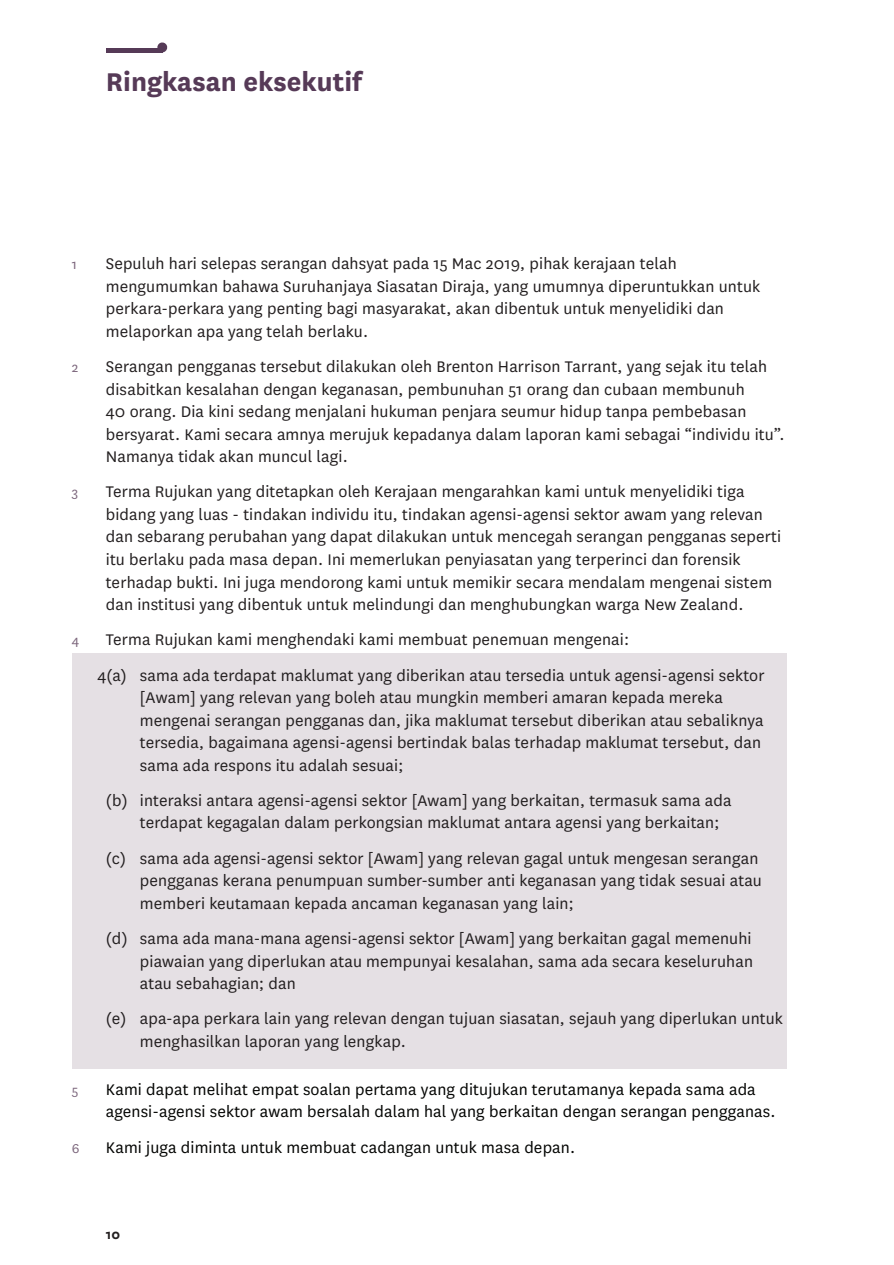
<style>
.page{position:relative;width:894px;height:1265px;background:#fff}
.page>*{position:absolute;margin:0;border:0;box-sizing:border-box;transform-origin:0 0}
.t1{font:700 30px "National";color:#563a57}
.t2{font:18px/22.5px "National";letter-spacing:.01em;color:#231f20}
.t3{font:18px/22.5px "National";letter-spacing:.01em;color:#040503}
.t4{font:15px "National";color:#7b657b}
.t5{font:700 15px "National";color:#231f20}
</style>
<div class="page">
<div style="left:72px;top:653px;width:714px;height:415px;background:#e5e0e4"></div>
<svg style="left:157px;top:42px;width:11px;height:11px"></svg>
<hr style="left:106px;top:48px;width:57px;height:4px;background:#563a57">
<h1 class="t1" style="left:106px;top:61px;width:257px">Ringkasan eksekutif</h1>
<p class="t4" style="left:72px;top:255px;width:7px">1</p>
<p class="t2" style="left:106px;top:252px;width:656px">Sepuluh hari selepas serangan dahsyat pada 15 Mac 2019, pihak kerajaan telah mengumumkan bahawa Suruhanjaya Siasatan Diraja, yang umumnya diperuntukkan untuk perkara-perkara yang penting bagi masyarakat, akan dibentuk untuk menyelidiki dan melaporkan apa yang telah berlaku.</p>
<p class="t4" style="left:72px;top:357px;width:8px">2</p>
<p class="t2" style="left:106px;top:354px;width:680px">Serangan pengganas tersebut dilakukan oleh Brenton Harrison Tarrant, yang sejak itu telah disabitkan kesalahan dengan keganasan, pembunuhan 51 orang dan cubaan membunuh<br>40 orang. Dia kini sedang menjalani hukuman penjara seumur hidup tanpa pembebasan bersyarat. Kami secara amnya merujuk kepadanya dalam laporan kami sebagai “individu itu”.<br>Namanya tidak akan muncul lagi.</p>
<p class="t4" style="left:72px;top:483px;width:8px">3</p>
<p class="t2" style="left:106px;top:480px;width:677px">Terma Rujukan yang ditetapkan oleh Kerajaan mengarahkan kami untuk menyelidiki tiga bidang yang luas - tindakan individu itu, tindakan agensi-agensi sektor awam yang relevan dan sebarang perubahan yang dapat dilakukan untuk mencegah serangan pengganas seperti itu berlaku pada masa depan. Ini memerlukan penyiasatan yang terperinci dan forensik terhadap bukti. Ini juga mendorong kami untuk memikir secara mendalam mengenai sistem dan institusi yang dibentuk untuk melindungi dan menghubungkan warga New Zealand.</p>
<p class="t4" style="left:72px;top:631px;width:9px">4</p>
<p class="t2" style="left:97px;top:621px;width:669px;line-height:35.2px;text-indent:8px">Terma Rujukan kami menghendaki kami membuat penemuan mengenai:<br>4(a) sama ada terdapat maklumat yang diberikan atau tersedia untuk agensi-agensi sektor</p>
<p class="t2" style="left:140px;top:685px;width:625px">[Awam] yang relevan yang boleh atau mungkin memberi amaran kepada mereka mengenai serangan pengganas dan, jika maklumat tersebut diberikan atau sebaliknya tersedia, bagaimana agensi-agensi bertindak balas terhadap maklumat tersebut, dan sama ada respons itu adalah sesuai;</p>
<p class="t2" style="left:140px;top:788px;width:593px;text-indent:-34px">(b) interaksi antara agensi-agensi sektor [Awam] yang berkaitan, termasuk sama ada terdapat kegagalan dalam perkongsian maklumat antara agensi yang berkaitan;</p>
<p class="t2" style="left:140px;top:846px;width:623px;text-indent:-34px">(c) sama ada agensi-agensi sektor [Awam] yang relevan gagal untuk mengesan serangan pengganas kerana penumpuan sumber-sumber anti keganasan yang tidak sesuai atau memberi keutamaan kepada ancaman keganasan yang lain;</p>
<p class="t2" style="left:140px;top:926px;width:615px;text-align:justify;text-indent:-34px">(d) sama ada mana-mana agensi-agensi sektor [Awam] yang berkaitan gagal memenuhi piawaian yang diperlukan atau mempunyai kesalahan, sama ada secara keseluruhan atau sebahagian; dan</p>
<p class="t2" style="left:140px;top:1006px;width:645px;text-indent:-34px">(e) apa-apa perkara lain yang relevan dengan tujuan siasatan, sejauh yang diperlukan untuk menghasilkan laporan yang lengkap.</p>
<p class="t4" style="left:72px;top:1080px;width:8px">5</p>
<p class="t3" style="left:106px;top:1077px;width:671px">Kami dapat melihat empat soalan pertama yang ditujukan terutamanya kepada sama ada agensi-agensi sektor awam bersalah dalam hal yang berkaitan dengan serangan pengganas.</p>
<p class="t4" style="left:72px;top:1138px;width:9px">6</p>
<p class="t3" style="left:106px;top:1134px;width:471px">Kami juga diminta untuk membuat cadangan untuk masa depan.</p>
<p class="t5" style="left:106px;top:1223px;width:16px">10</p>
</div>
